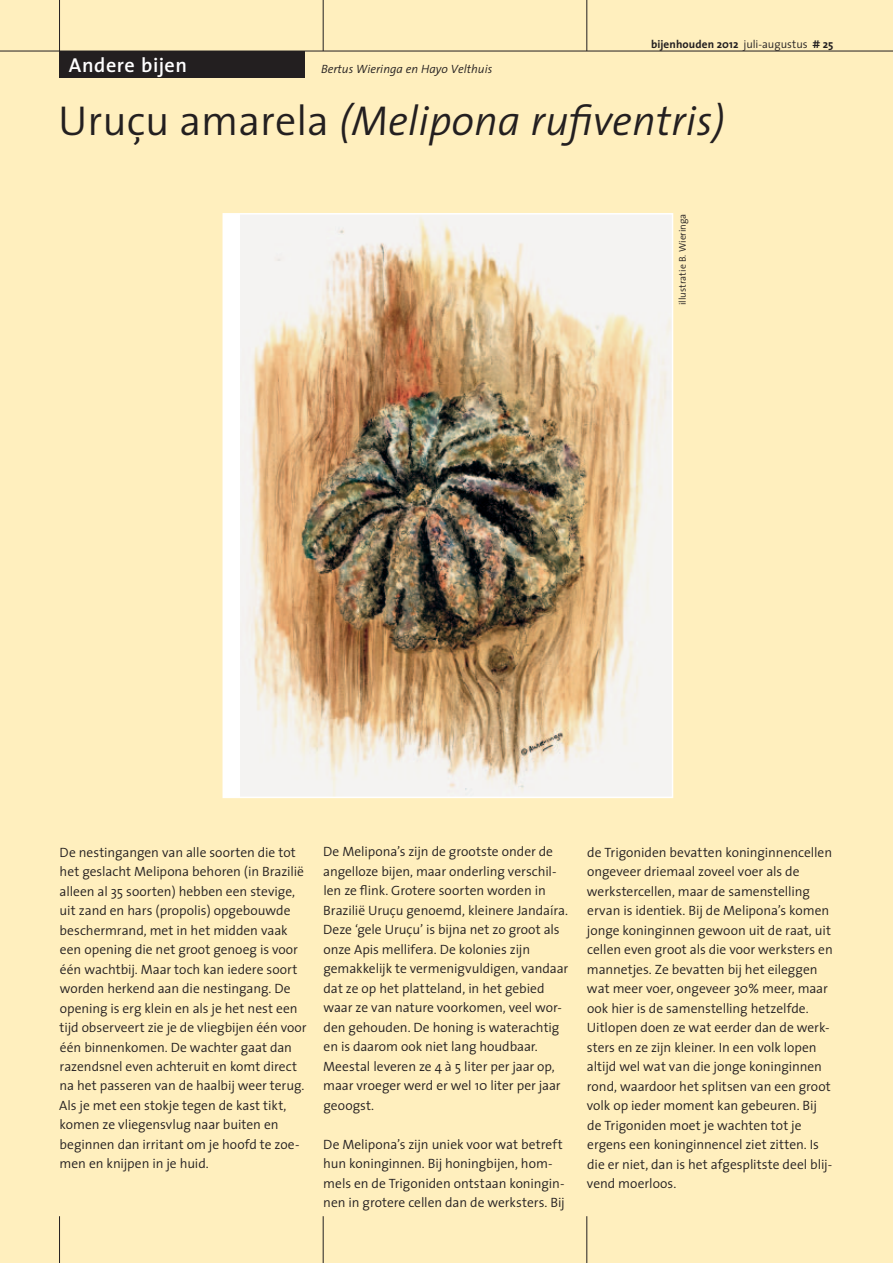
<style>
.page{position:relative;width:893px;height:1263px;background:#ffefbe}
.page>*{position:absolute;margin:0;border:0;box-sizing:border-box;transform-origin:0 0}
.t1{font:italic 300 42px "The Sans";color:#231f20}
.t2{font:600 20.25px "The Sans";letter-spacing:.025em;color:#fff}
.t3{font:300 13.5px/19.5px "The Sans";letter-spacing:-.005em;color:#231f20}
.t4{font:italic 300 12px "The Sans";color:#231f20}
.t5{font:700 11.25px "The Sans";letter-spacing:.01em;color:#231f20}
.t6{font:300 9.75px "The Sans";color:#231f20}
.s1{font-weight:300}
.s2{font-style:normal}
</style>
<div class="page">
<hr style="left:0;top:51px;width:893px;height:1px;background:#231f20">
<hr style="left:59px;top:0;width:1px;height:51px;background:#231f20">
<hr style="left:323px;top:0;width:1px;height:51px;background:#231f20">
<hr style="left:586px;top:0;width:1px;height:51px;background:#231f20">
<hr style="left:59px;top:1216px;width:1px;height:47px;background:#231f20">
<hr style="left:323px;top:1216px;width:1px;height:47px;background:#231f20">
<hr style="left:586px;top:1216px;width:1px;height:47px;background:#231f20">
<div style="left:59px;top:51px;width:246px;height:26px;background:#231f20"></div>
<div style="left:223px;top:214px;width:449px;height:583px;background:#fff"></div>
<img style="left:240px;top:216px;width:430px;height:579px">
<div style="left:223px;top:213px;width:450px;height:585px;border:2px solid #fff"></div>
<p class="t5" style="left:651px;top:35px;width:184px">bijenhouden 2012 <span class="s1">juli-augustus</span> # 25</p>
<h2 class="t2" style="left:69px;top:48px;width:120px">Andere bijen</h2>
<p class="t4" style="left:321px;top:59px;width:173px">Bertus Wieringa en Hayo Velthuis</p>
<h1 class="t1" style="left:58px;top:86px;width:668px"><span class="s2">Uruçu amarela</span> (Melipona rufiventris)</h1>
<p class="t6" style="left:674px;top:305px;width:93px;rotate:-90deg">illustratie B. Wieringa</p>
<p class="t3" style="left:59px;top:842px;width:249px">De nestingangen van alle soorten die tot het geslacht Melipona behoren (in Brazilië alleen al 35 soorten) hebben een stevige, uit zand en hars (propolis) opgebouwde beschermrand, met in het midden vaak een opening die net groot genoeg is voor één wachtbij. Maar toch kan iedere soort worden herkend aan die nestingang. De opening is erg klein en als je het nest een tijd observeert zie je de vliegbijen één voor één binnenkomen. De wachter gaat dan razendsnel even achteruit en komt direct na het passeren van de haalbij weer terug.<br>Als je met een stokje tegen de kast tikt, komen ze vliegensvlug naar buiten en beginnen dan irritant om je hoofd te zoe&shy;men en knijpen in je huid.</p>
<p class="t3" style="left:323px;top:842px;width:247px">De Melipona’s zijn de grootste onder de angelloze bijen, maar onderling verschil&shy;len ze flink. Grotere soorten worden in Brazilië Uruçu genoemd, kleinere Jandaíra.<br>Deze ‘gele Uruçu’ is bijna net zo groot als onze Apis mellifera. De kolonies zijn gemakkelijk te vermenigvuldigen, vandaar dat ze op het platteland, in het gebied waar ze van nature voorkomen, veel wor&shy;den gehouden. De honing is waterachtig en is daarom ook niet lang houdbaar.<br>Meestal leveren ze 4 à 5 liter per jaar op, maar vroeger werd er wel 10 liter per jaar geoogst.</p>
<p class="t3" style="left:323px;top:1134px;width:243px">De Melipona’s zijn uniek voor wat betreft hun koninginnen. Bij honingbijen, hom&shy;mels en de Trigoniden ontstaan koningin&shy;nen in grotere cellen dan de werksters. Bij</p>
<p class="t3" style="left:587px;top:842px;width:248px">de Trigoniden bevatten koninginnencellen ongeveer driemaal zoveel voer als de werkstercellen, maar de samenstelling ervan is identiek. Bij de Melipona’s komen jonge koninginnen gewoon uit de raat, uit cellen even groot als die voor werksters en mannetjes. Ze bevatten bij het eileggen wat meer voer, ongeveer 30% meer, maar ook hier is de samenstelling hetzelfde.<br>Uitlopen doen ze wat eerder dan de werk&shy;sters en ze zijn kleiner. In een volk lopen altijd wel wat van die jonge koninginnen rond, waardoor het splitsen van een groot volk op ieder moment kan gebeuren. Bij de Trigoniden moet je wachten tot je ergens een koninginnencel ziet zitten. Is die er niet, dan is het afgesplitste deel blij&shy;vend moerloos.</p>
</div>
